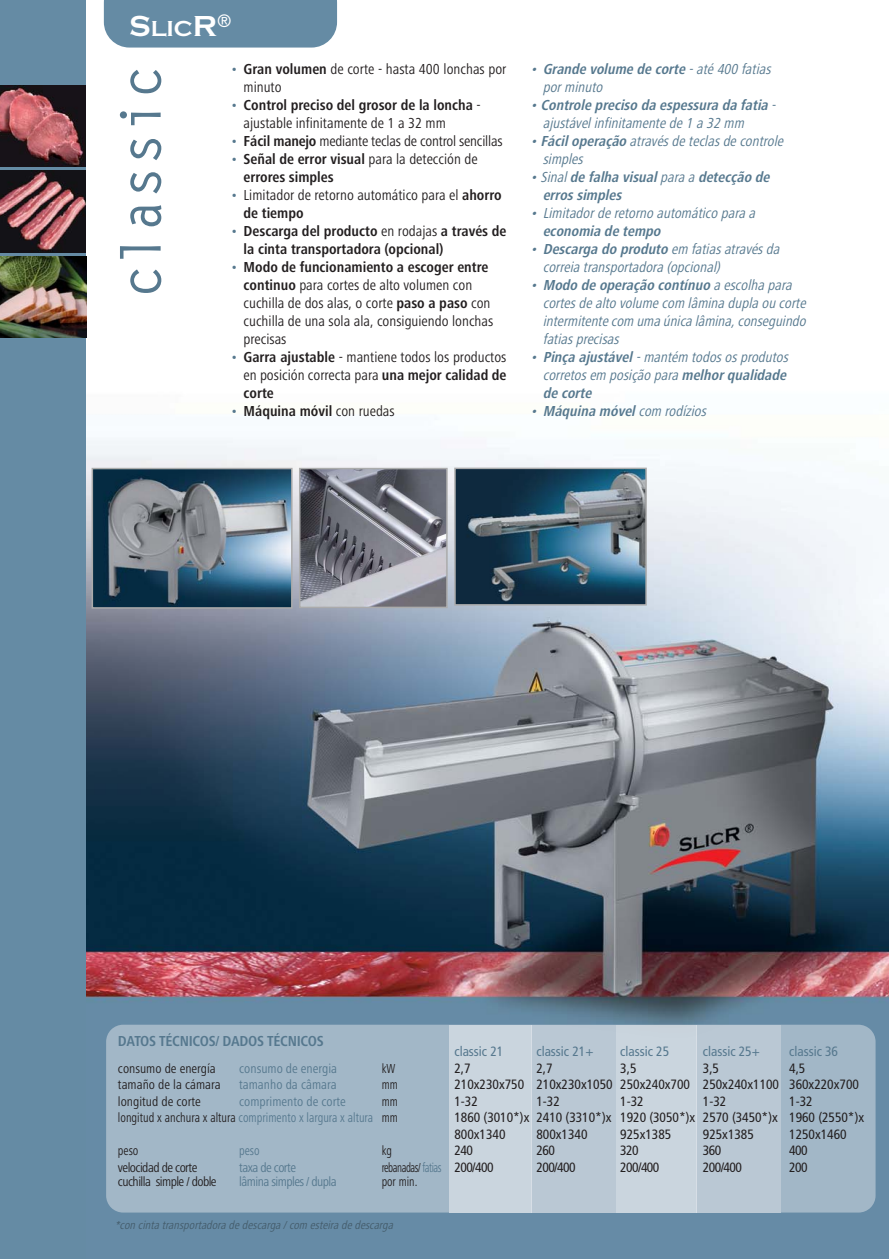
<style>
.page{position:relative;width:889px;height:1259px;background:#fff}
.page>*{position:absolute;margin:0;border:0;box-sizing:border-box;transform-origin:0 0}
.t1{font:500 55.5px "Letter Got LCY";color:#56788e}
.t2{font:700 22.5px "Copperplate Gothic";color:#fff}
.t3{font:italic condensed 15px/18px "Frutiger Next LTW1 G";color:#56788e}
.t4{font:condensed 15px/18px "Frutiger Next LTW1 G";color:#231f20}
.t5{font:700 condensed 15px/18px "Frutiger Next LTW1 G";color:#231f20}
.t6{font:italic 700 condensed 15px/18px "Frutiger Next LTW1 G";color:#56788e}
.t7{font:700 condensed 15px "Frutiger Next LTW1 G";letter-spacing:-.02em;color:#56788e}
.t8{font:condensed 13.5px/16.5px "Frutiger";color:#231f20}
.t9{font:condensed 13.5px "Frutiger Next LTW1 G";color:#56788e;scale:.9 1}
.t10{font:condensed 13.5px "Frutiger Next LTW1 G";color:#56788e}
.t11{font:condensed 13.5px "Frutiger";color:#56788e}
.t12{font:condensed 13.5px "Frutiger Next LTW1 G";color:#231f20}
.t13{font:condensed 13.5px "Frutiger Next LTW1 G";letter-spacing:-.04em;color:#231f20}
.t14{font:condensed 13.5px "Frutiger Next LTW1 G";letter-spacing:-.04em;color:#56788e}
.t15{font:condensed 13.5px "Frutiger Next LTW1 G";letter-spacing:-.04em;color:#231f20;scale:.8 1}
.t16{font:condensed 13.5px "Frutiger Next LTW1 G";color:#231f20;scale:.88 1}
.t17{font:condensed 13.5px "Frutiger Next LTW1 G";color:#231f20;scale:.9 1}
.t18{font:italic condensed 12px "Frutiger Next LTW1 G";color:#445c6b}
.s1{font-size:30px}
.s2{color:#56788e}
.s3{font-weight:700}
.s4{font-weight:400;color:#56788e}
.s5{font-weight:400}
.s6{color:#231f20}
.s7{font-family:"Frutiger"}
</style>
<div class="page">
<img style="left:86px;top:1px;width:802px;height:1258px">
<div style="left:0;top:1px;width:86px;height:1258px;background:#658ba4"></div>
<img style="left:0;top:171px;width:85px;height:81px">
<img style="left:0;top:86px;width:85px;height:81px">
<img style="left:0;top:256px;width:86px;height:82px">
<div style="left:104px;top:1px;width:233px;height:47px;background:#658ba4"></div>
<img style="left:457px;top:471px;width:187px;height:131px">
<div style="left:454px;top:468px;width:193px;height:137px;border:2px solid #ababab"></div>
<img style="left:95px;top:471px;width:194px;height:135px">
<div style="left:92px;top:468px;width:200px;height:141px;border:2px solid #ababab"></div>
<div style="left:106px;top:1025px;width:769px;height:187px;background:#a2b7c7"></div>
<img style="left:449px;top:1025px;width:331px;height:187px">
<img style="left:696px;top:1025px;width:1px;height:187px">
<img style="left:302px;top:471px;width:142px;height:134px">
<div style="left:299px;top:468px;width:148px;height:140px;border:2px solid #ababab"></div>
<h2 class="t2" style="left:129px;top:15px;width:104px"><span class="s1">S</span>LIC<span class="s1">R</span><sup>®</sup></h2>
<h1 class="t1" style="left:107px;top:298px;width:234px;rotate:-90deg">classic</h1>
<p class="t4" style="left:243px;top:61px;width:264px;text-indent:-13px"><span class="s2">•</span> <span class="s3">Gran volumen</span> de corte - hasta 400 lonchas por minuto</p>
<p class="t5" style="left:243px;top:97px;width:239px;text-indent:-13px"><span class="s4">•</span> Control preciso del grosor de la loncha <span class="s5">- ajustable infinitamente de 1 a 32 mm</span></p>
<p class="t4" style="left:231px;top:133px;width:273px"><span class="s2">•</span> <span class="s3">Fácil manejo</span> mediante teclas de control sencillas</p>
<p class="t5" style="left:243px;top:151px;width:236px;text-indent:-13px"><span class="s4">•</span> Señal de error visual <span class="s5">para la detección de </span>errores simples</p>
<p class="t4" style="left:243px;top:187px;width:260px;text-indent:-13px"><span class="s2">•</span> Limitador de retorno automático para el <span class="s3">ahorro de tiempo</span></p>
<p class="t5" style="left:243px;top:223px;width:264px;text-indent:-13px"><span class="s4">•</span> Descarga del producto <span class="s5">en rodajas</span> a través de la cinta transportadora (opcional)</p>
<p class="t4" style="left:243px;top:259px;width:251px;text-indent:-13px"><span class="s2">•</span> <span class="s3">Modo de funcionamiento a escoger entre continuo</span> para cortes de alto volumen con cuchilla de dos alas, o corte <span class="s3">paso a paso</span> con cuchilla de una sola ala, consiguiendo lonchas precisas</p>
<p class="t4" style="left:243px;top:349px;width:264px;text-align:justify;text-indent:-13px"><span class="s2">•</span> <span class="s3">Garra ajustable</span> - mantiene todos los productos en posición correcta para <span class="s3">una mejor calidad de corte</span></p>
<p class="t5" style="left:231px;top:403px;width:165px"><span class="s4">•</span> Máquina móvil <span class="s5">con ruedas</span></p>
<p class="t3" style="left:543px;top:61px;width:232px;text-indent:-13px">• <span class="s3">Grande volume de corte</span> -até 400 fatias porminuto</p>
<p class="t6" style="left:543px;top:97px;width:237px;text-indent:-13px"><span class="s5">•</span> Controle preciso da espessura da fatia <span class="s5">- ajustávelinfinitamente de 1 a 32 mm</span></p>
<p class="t3" style="left:543px;top:133px;width:245px;text-indent:-13px">• <span class="s3">Fáciloperação</span> atravésde teclasde controle simples</p>
<p class="t6" style="left:543px;top:169px;width:231px;text-indent:-13px"><span class="s5">• Sinal</span>de falha visual<span class="s5">para a</span> detecção de erros simples</p>
<p class="t3" style="left:530px;top:205px;width:230px">• Limitadorde retorno automático para a</p>
<p class="t6" style="left:543px;top:223px;width:122px">economia de tempo</p>
<p class="t3" style="left:543px;top:241px;width:241px;text-indent:-13px">• <span class="s3">Descarga do produto</span> em fatiasatravésda correia transportadora (opcional)</p>
<p class="t3" style="left:543px;top:277px;width:267px;text-indent:-13px">• <span class="s3">Modo de operação contínuo</span> a escolha para cortesde alto volume com lâmina dupla ou corte intermitente com uma única lâmina,conseguindo fatiasprecisas</p>
<p class="t3" style="left:543px;top:349px;width:250px;text-align:justify;text-indent:-13px">• <span class="s3">Pinça ajustável</span>-mantém todososprodutos corretosem posição para <span class="s3">melhorqualidade de corte</span></p>
<p class="t3" style="left:530px;top:403px;width:180px">• <span class="s3">Máquina móvel</span>com rodízios</p>
<p class="t7" style="left:118px;top:1034px;width:207px">DATOS TÉCNICOS/ DADOS TÉCNICOS</p>
<p class="t11" style="left:454px;top:1046px;width:50px">classic 21</p>
<p class="t11" style="left:536px;top:1046px;width:58px">classic 21+</p>
<p class="t11" style="left:620px;top:1046px;width:50px">classic 25</p>
<p class="t11" style="left:703px;top:1046px;width:58px">classic 25+</p>
<p class="t11" style="left:789px;top:1046px;width:50px">classic 36</p>
<p class="t12" style="left:118px;top:1062px;width:99px">consumo de energía</p>
<p class="t10" style="left:239px;top:1062px;width:99px">consumo de energia</p>
<p class="t16" style="left:382px;top:1062px;width:17px">kW</p>
<p class="t8" style="left:454px;top:1061px;width:18px">2,7</p>
<p class="t8" style="left:536px;top:1061px;width:18px">2,7</p>
<p class="t8" style="left:620px;top:1061px;width:18px">3,5</p>
<p class="t8" style="left:703px;top:1061px;width:18px">3,5</p>
<p class="t8" style="left:789px;top:1061px;width:18px">4,5</p>
<p class="t12" style="left:118px;top:1079px;width:104px">tamaño de la cámara</p>
<p class="t10" style="left:239px;top:1079px;width:99px">tamanho da câmara</p>
<p class="t16" style="left:382px;top:1079px;width:20px">mm</p>
<p class="t8" style="left:454px;top:1077px;width:406px">210x230x750 210x230x1050 250x240x700 250x240x1100 360x220x700</p>
<p class="t12" style="left:118px;top:1095px;width:84px">longitud de corte</p>
<p class="t10" style="left:239px;top:1095px;width:108px">comprimento de corte</p>
<p class="t16" style="left:382px;top:1095px;width:20px">mm</p>
<p class="t8" style="left:454px;top:1094px;width:25px">1-32</p>
<p class="t8" style="left:536px;top:1094px;width:25px">1-32</p>
<p class="t8" style="left:620px;top:1094px;width:25px">1-32</p>
<p class="t8" style="left:703px;top:1094px;width:25px">1-32</p>
<p class="t8" style="left:789px;top:1094px;width:25px">1-32</p>
<p class="t9" style="left:118px;top:1112px;width:312px"><span class="s6">longitud x anchura x altura</span> comprimento x largura x altura <span class="s6">mm</span></p>
<p class="t8" style="left:454px;top:1110px;width:411px">1860 (3010*)x 2410 (3310*)x 1920 (3050*)x 2570 (3450*)x 1960 (2550*)x<br>800x1340</p>
<p class="t8" style="left:536px;top:1127px;width:53px">800x1340</p>
<p class="t8" style="left:620px;top:1127px;width:53px">925x1385</p>
<p class="t8" style="left:703px;top:1127px;width:53px">925x1385</p>
<p class="t8" style="left:789px;top:1127px;width:59px">1250x1460</p>
<p class="t17" style="left:118px;top:1145px;width:24px">peso</p>
<p class="t9" style="left:239px;top:1145px;width:24px">peso</p>
<p class="t16" style="left:382px;top:1145px;width:13px">kg</p>
<p class="t8" style="left:454px;top:1143px;width:20px">240</p>
<p class="t8" style="left:536px;top:1143px;width:20px">260</p>
<p class="t8" style="left:620px;top:1143px;width:20px">320</p>
<p class="t8" style="left:703px;top:1143px;width:20px">360</p>
<p class="t8" style="left:789px;top:1143px;width:20px">400</p>
<p class="t13" style="left:118px;top:1161px;width:81px">velocidad de corte</p>
<p class="t14" style="left:239px;top:1161px;width:58px">taxa de corte</p>
<p class="t15" style="left:382px;top:1161px;width:141px">rebanadas/ <span class="s2">fatias</span> <span class="s7">200/400</span></p>
<p class="t8" style="left:536px;top:1160px;width:41px">200/400</p>
<p class="t8" style="left:620px;top:1160px;width:41px">200/400</p>
<p class="t8" style="left:703px;top:1160px;width:41px">200/400</p>
<p class="t8" style="left:789px;top:1160px;width:20px">200</p>
<p class="t13" style="left:118px;top:1176px;width:100px">cuchilla simple / doble</p>
<p class="t14" style="left:239px;top:1176px;width:99px">lâmina simples / dupla</p>
<p class="t16" style="left:382px;top:1176px;width:42px">por min.</p>
<p class="t18" style="left:115px;top:1219px;width:282px">*con cinta transportadora de descarga /com esteira de descarga</p>
</div>
